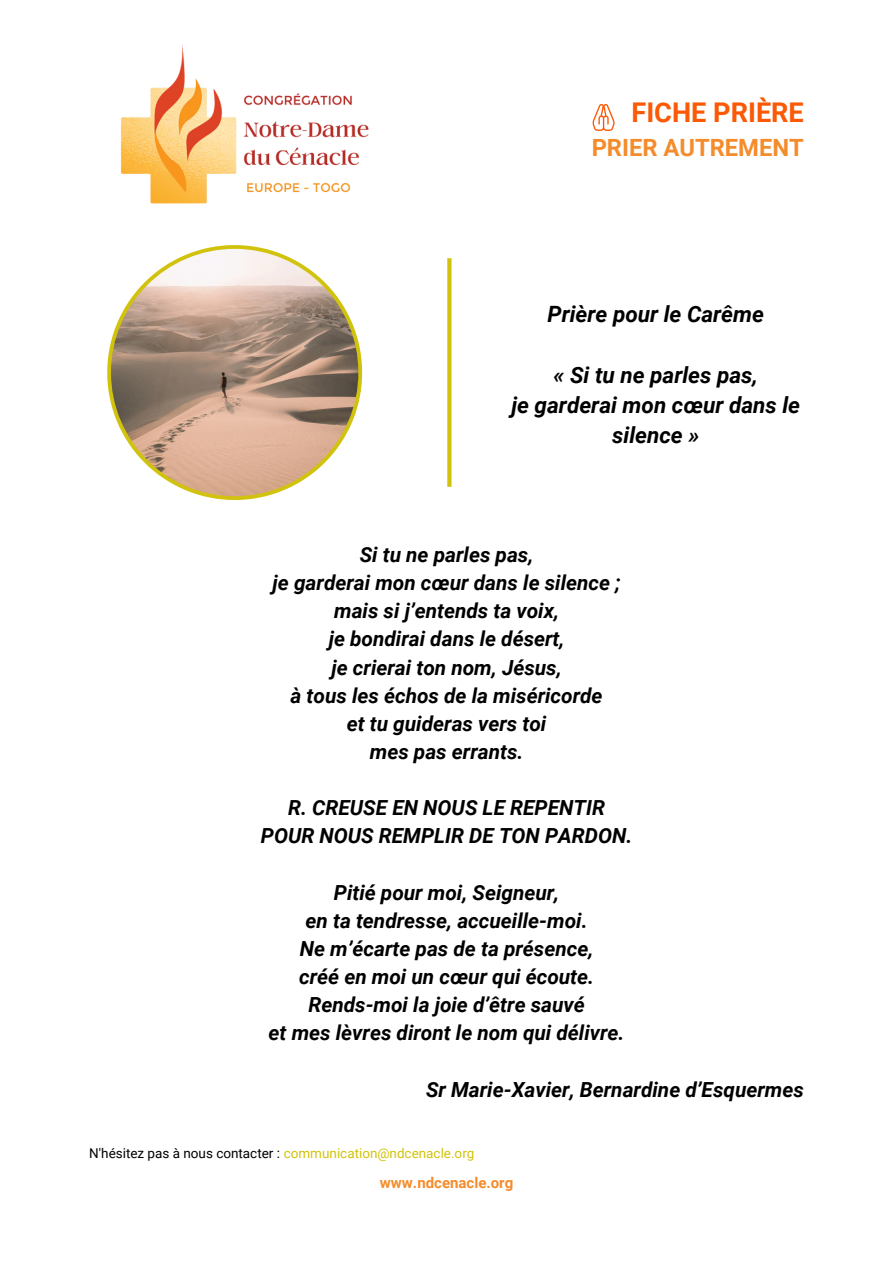
<style>
.page{position:relative;width:894px;height:1263px;background:#fff}
.page>*{position:absolute;margin:0;border:0;box-sizing:border-box;transform-origin:0 0}
.t1{font:700 27.15px "Roboto";color:#fb5905}
.t2{font:700 23.7px "Roboto";color:#f58c2c}
.t3{font:italic 700 22.5px/30.5px "Roboto";color:#000;text-align:center}
.t4{font:italic 700 20.85px/28.2px "Roboto";color:#000;text-align:center}
.t5{font:700 15px "Roboto";color:#f58c2c}
.t6{font:13.5px "Roboto";color:#000}
.s1{color:#d1c30d}
</style>
<div class="page">
<img style="left:120px;top:44px;width:249px;height:160px">
<svg style="left:592px;top:104px;width:23px;height:27px"></svg>
<svg style="left:447px;top:258px;width:5px;height:229px"></svg>
<svg style="left:107px;top:245px;width:255px;height:255px"></svg>
<img style="left:111px;top:249px;width:247px;height:247px;border-radius:50%">
<p class="t1" style="left:632px;top:97px;width:174px">FICHE PRIÈRE</p>
<p class="t2" style="left:592px;top:135px;width:214px">PRIER AUTREMENT</p>
<h1 class="t3" style="left:548px;top:299px;width:218px">Prière pour le Carême</h1>
<p class="t3" style="left:511px;top:360px;width:290px">« Si tu ne parles pas,<br>je garderai mon cœur dans le silence »</p>
<h2 class="t4" style="left:273px;top:541px;width:350px">Si tu ne parles pas,<br>je garderai mon cœur dans le silence ; mais si j’entends ta voix,<br>je bondirai dans le désert,<br>je crierai ton nom, Jésus,<br>à tous les échos de la miséricorde<br>et tu guideras vers toi<br>mes pas errants.</h2>
<h2 class="t4" style="left:261px;top:794px;width:373px">R. CREUSE EN NOUS LE REPENTIR<br>POUR NOUS REMPLIR DE TON PARDON.</h2>
<h4 class="t4" style="left:269px;top:878px;width:357px">Pitié pour moi, Seigneur,<br>en ta tendresse, accueille-moi.<br>Ne m’écarte pas de ta présence,<br>créé en moi un cœur qui écoute.<br>Rends-moi la joie d’être sauvé<br>et mes lèvres diront le nom qui délivre.</h4>
<h3 class="t4" style="left:426px;top:1075px;width:379px">Sr Marie-Xavier, Bernardine d’Esquermes</h3>
<p class="t6" style="left:89px;top:1146px;width:387px">N'hésitez pas à nous contacter : <span class="s1">communication@ndcenacle.org</span></p>
<h4 class="t5" style="left:380px;top:1174px;width:135px">www.ndcenacle.org</h4>
</div>
